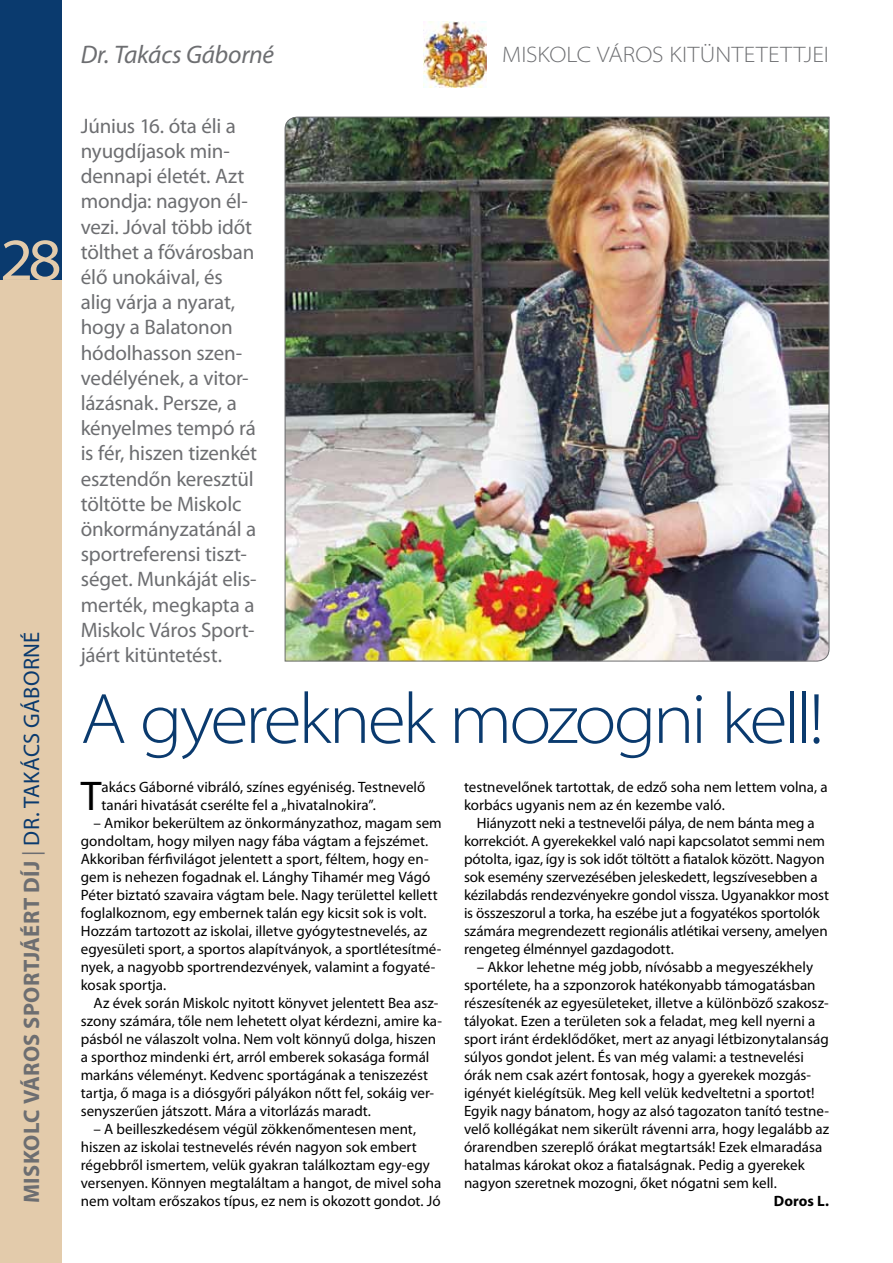
<style>
.page{position:relative;width:893px;height:1263px;background:#fff}
.page>*{position:absolute;margin:0;border:0;box-sizing:border-box;transform-origin:0 0}
.t1{font:300 semi-expanded 72px "Myriad Pro";letter-spacing:-.05em;color:#0a3a6e}
.t2{font:semi-expanded 60px "Myriad Pro";color:#e3cbab}
.t3{font:41.7px "Myriad Pro";color:#000}
.t4{font:italic 25.5px "Myriad Pro";letter-spacing:-.01em;color:#6d6e71}
.t5{font:700 22.5px "Myriad Pro";color:#6d6e71}
.t6{font:300 semi-expanded 22.5px "Myriad Pro";letter-spacing:.01em;color:#6d6e71}
.t7{font:21px/25.2px "Myriad Pro";letter-spacing:-.01em;color:#6d6e71}
.t8{font:15px/18px "Myriad Pro";color:#000}
.t9{font:700 15px "Myriad Pro";letter-spacing:.005em;color:#000}
.s1{font-weight:400}
.s2{font-weight:400;color:#0a3a6e}
</style>
<div class="page">
<div style="left:0;top:0;width:62px;height:1263px;background:#e3cbab"></div>
<div style="left:0;top:0;width:62px;height:280px;background:#0a3a6e"></div>
<img style="left:423px;top:21px;width:64px;height:66px">
<img style="left:285px;top:117px;width:544px;height:544px">
<h3 class="t4" style="left:81px;top:39px;width:195px">Dr. Takács Gáborné</h3>
<h3 class="t6" style="left:502px;top:42px;width:328px">Miskolc város kitüntetettjei</h3>
<h2 class="t2" style="left:0;top:227px;width:63px">28</h2>
<h3 class="t5" style="left:17px;top:1203px;width:571px;rotate:-90deg">miskolcvárossportjáértdíj <span class="s1">|</span><span class="s2">dr. takácsgáborné</span></h3>
<p class="t7" style="left:81px;top:113px;width:178px">Június 16. óta éli a nyugdíjasok min&shy;dennapi életét. Azt mondja: nagyon él&shy;vezi. Jóval több időt tölthet a fővárosban élő unokáival, és alig várja a nyarat, hogy a Balatonon hódolhasson szen&shy;vedélyének, a vitor&shy;lázásnak. Persze, a kényelmes tempó rá is fér, hiszen tizenkét esztendőn keresztül töltötte be Miskolc önkormányzatánál a sportreferensi tiszt&shy;séget. Munkáját elis&shy;merték, megkapta a<br>Miskolc Város Sport&shy;jáért kitüntetést.</p>
<h1 class="t1" style="left:81px;top:679px;width:745px">A gyereknek mozogni kell!</h1>
<h3 class="t3" style="left:81px;top:770px;width:22px">T</h3>
<p class="t8" style="left:102px;top:778px;width:325px">akács Gáborné vibráló, színes egyéniség. Testnevelő tanári hivatását cserélte fel a „hivatalnokira”.</p>
<p class="t8" style="left:81px;top:814px;width:362px;text-indent:13px">– Amikor bekerültem az önkormányzathoz, magam sem gondoltam, hogy milyen nagy fába vágtam a fejszémet.<br>Akkoriban férfivilágot jelentett a sport, féltem, hogy en&shy;gem is nehezen fogadnak el. Lánghy Tihamér meg Vágó Péter biztató szavaira vágtam bele. Nagy területtel kellett foglalkoznom, egy embernek talán egy kicsit sok is volt.<br>Hozzám tartozott az iskolai, illetve gyógytestnevelés, az egyesületi sport, a sportos alapítványok, a sportlétesítmé&shy;nyek, a nagyobb sportrendezvények, valamint a fogyaté&shy;kosak sportja.</p>
<p class="t8" style="left:81px;top:994px;width:363px;text-indent:13px">Az évek során Miskolc nyitott könyvet jelentett Bea as - szony számára, tőle nem lehetett olyat kérdezni, amire ka&shy;pásból ne válaszolt volna. Nem volt könnyű dolga, hiszen a sporthoz mindenki ért, arról emberek sokasága formál markáns véleményt. Kedvenc sportágának a teniszezést tartja, ő maga is a diósgyőri pályákon nőtt fel, sokáig ver&shy;senyszerűen játszott. Mára a vitorlázás maradt.</p>
<p class="t8" style="left:81px;top:1120px;width:362px;text-indent:13px">– A beilleszkedésem végül zökkenőmentesen ment, hiszen az iskolai testnevelés révén nagyon sok embert régebbről ismertem, velük gyakran találkoztam egy-egy versenyen. Könnyen megtaláltam a hangot, de mivel soha nem voltam erőszakos típus, ez nem is okozott gondot. Jó</p>
<p class="t8" style="left:464px;top:778px;width:365px">testnevelőnek tartottak, de edző soha nem lettem volna, a korbács ugyanis nem az én kezembe való.</p>
<p class="t8" style="left:464px;top:814px;width:367px;text-indent:13px">Hiányzott neki a testnevelői pálya, de nem bánta meg a korrekciót. A gyerekekkel való napi kapcsolatot semmi nem pótolta, igaz, így is sok időt töltött a fiatalok között. Nagyon sok esemény szervezésében jeleskedett, legszívesebben a kézilabdás rendezvényekre gondol vissza. Ugyanakkor most is összeszorul a torka, ha eszébe jut a fogyatékos sportolók számára megrendezett regionális atlétikai verseny, amelyen rengeteg élménnyel gazdagodott.</p>
<p class="t8" style="left:464px;top:958px;width:367px;text-indent:13px">– Akkor lehetne még jobb, nívósabb a megyeszékhely sportélete, ha a szponzorok hatékonyabb támogatásban részesítenék az egyesületeket, illetve a különböző szakosz&shy;tályokat. Ezen a területen sok a feladat, meg kell nyerni a sport iránt érdeklődőket, mert az anyagi létbizonytalanság súlyos gondot jelent. És van még valami: a testnevelési órák nem csak azért fontosak, hogy a gyerekek mozgás&shy;igényét kielégítsük. Meg kell velük kedveltetni a sportot!<br>Egyik nagy bánatom, hogy az alsó tagozaton tanító testne&shy;velő kollégákat nem sikerült rávenni arra, hogy legalább az órarendben szereplő órákat megtartsák! Ezek elmaradása hatalmas károkat okoz a fiatalságnak. Pedig a gyerekek nagyon szeretnek mozogni, őket nógatni sem kell.</p>
<p class="t9" style="left:774px;top:1191px;width:57px">Doros L.</p>
</div>
